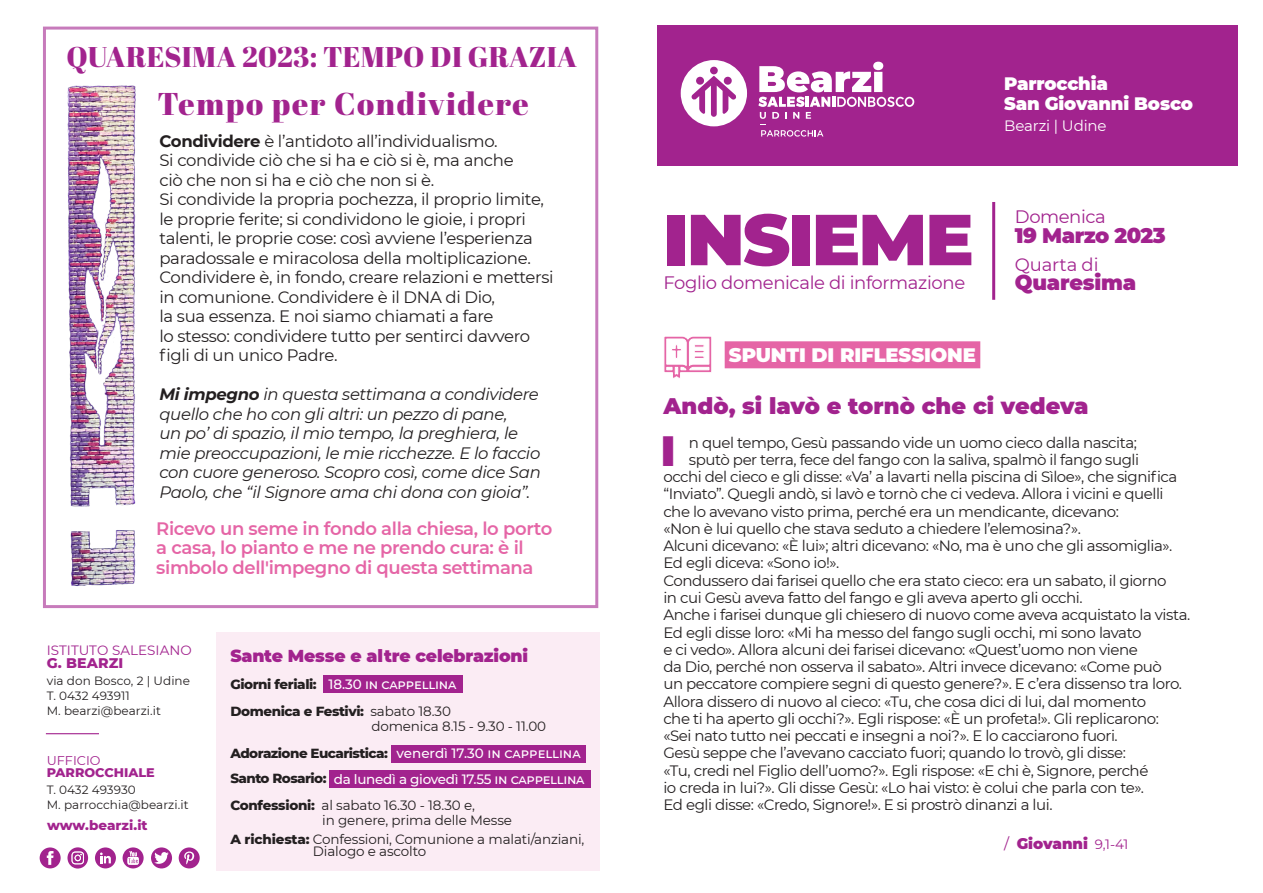
<style>
.page{position:relative;width:1263px;height:893px;background:#fff}
.page>*{position:absolute;margin:0;border:0;box-sizing:border-box;transform-origin:0 0}
.t1{font:900 72px "Montserrat";letter-spacing:-.025em;color:#a2238e}
.t2{font:900 42.3px "Montserrat";color:#a2238e}
.t3{font:31.5px "Abril Fatface";letter-spacing:.05em;color:#a2238e}
.t4{font:28.5px "Abril Fatface";letter-spacing:.01em;color:#a2238e}
.t5{font:900 22.5px "Montserrat";color:#a2238e}
.t6{font:900 21px "Montserrat";letter-spacing:-.02em;color:#a2238e}
.t7{font:900 19.5px "Montserrat";letter-spacing:-.005em;color:#fff}
.t8{font:600 18px/19.5px "Montserrat";letter-spacing:-.02em;color:#e565a6}
.t9{font:18px "Montserrat";letter-spacing:-.02em;color:#a2238e}
.t10{font:900 18px "Montserrat";letter-spacing:-.01em;color:#fff}
.t11{font:900 17.25px "Montserrat";letter-spacing:-.01em;color:#a2238e}
.t12{font:16.5px/19.5px "Montserrat";letter-spacing:-.02em;color:#231f20}
.t13{font:italic 16.5px/19.5px "Montserrat";letter-spacing:-.02em;color:#231f20}
.t14{font:15px "Montserrat";letter-spacing:-.03em;color:#231f20}
.t15{font:900 15px "Montserrat";color:#a2238e}
.t16{font:15px "Montserrat";letter-spacing:-.01em;color:#fff}
.t17{font:800 14.25px "Montserrat";letter-spacing:.005em;color:#a2238e}
.t18{font:13.5px/15px "Montserrat";letter-spacing:-.01em;color:#231f20}
.t19{font:500 13.5px "Montserrat";letter-spacing:-.015em;color:#fff}
.t20{font:800 13.5px "Montserrat";letter-spacing:-.04em;color:#231f20}
.t21{font:13.5px "Montserrat";letter-spacing:.005em;color:#a2238e}
.t22{font:800 13.5px "Montserrat";letter-spacing:.005em;color:#a2238e}
.t23{font:800 12.75px "Montserrat";color:#a2238e}
.t24{font:12.75px "Montserrat";color:#a2238e}
.t25{font:12px "Montserrat";letter-spacing:.005em;color:#231f20}
.s1{font-weight:700}
.s2{font-weight:800}
.s3{font-weight:400}
.s4{font-weight:400;font-size:13.5px}
</style>
<div class="page">
<div style="left:657px;top:26px;width:580px;height:140px;background:#a2238e"></div>
<div style="left:681px;top:60px;width:66px;height:66px;background:#fff;border-radius:50%"></div>
<svg style="left:691px;top:67px;width:45px;height:50px"></svg>
<svg style="left:758px;top:62px;width:156px;height:75px"></svg>
<div style="left:725px;top:341px;width:255px;height:27px;background:#e565a6"></div>
<svg style="left:664px;top:336px;width:48px;height:42px"></svg>
<hr style="left:992px;top:202px;width:3px;height:98px;background:#a2238e">
<div style="left:216px;top:632px;width:384px;height:239px;background:#fbecf4"></div>
<hr style="left:46px;top:733px;width:53px;height:1px;background:#a2238e">
<svg style="left:122px;top:847px;width:22px;height:22px"></svg>
<svg style="left:123px;top:847px;width:21px;height:21px"></svg>
<svg style="left:150px;top:847px;width:23px;height:22px"></svg>
<div style="left:151px;top:847px;width:21px;height:21px;background:#a2238e;border-radius:50%"></div>
<svg style="left:154px;top:852px;width:15px;height:12px"></svg>
<div style="left:40px;top:847px;width:21px;height:21px;background:#a2238e;border-radius:50%"></div>
<svg style="left:47px;top:851px;width:7px;height:14px"></svg>
<svg style="left:67px;top:847px;width:21px;height:22px"></svg>
<div style="left:95px;top:847px;width:21px;height:21px;background:#a2238e;border-radius:50%"></div>
<svg style="left:100px;top:852px;width:11px;height:11px"></svg>
<div style="left:179px;top:847px;width:21px;height:21px;background:#a2238e;border-radius:50%"></div>
<svg style="left:184px;top:851px;width:10px;height:13px"></svg>
<div style="left:330px;top:770px;width:261px;height:18px;background:#a2238e"></div>
<div style="left:391px;top:745px;width:195px;height:17px;background:#a2238e"></div>
<div style="left:323px;top:675px;width:139px;height:18px;background:#a2238e"></div>
<img style="left:67px;top:85px;width:69px;height:501px">
<p class="t4" style="left:66px;top:37px;width:512px">QUARESIMA 2023: TEMPO DI GRAZIA</p>
<p class="t3" style="left:157px;top:81px;width:373px">Tempo per Condividere</p>
<p class="t12" style="left:159px;top:130px;width:396px"><span class="s1">Condividere</span> è l’antidoto all’individualismo.<br>Si condivide ciò che si ha e ciò si è, ma anche<br>ciò che non si ha e ciò che non si è.<br>Si condivide la propria pochezza, il proprio limite, le proprie ferite; si condividono le gioie, i propri talenti, le proprie cose: così avviene l’esperienza paradossale e miracolosa della moltiplicazione.<br>Condividere è, in fondo, creare relazioni e mettersi in comunione. Condividere è il DNA di Dio,<br>la sua essenza. E noi siamo chiamati a fare<br>lo stesso: condividere tutto per sentirci davvero figli di un unico Padre.</p>
<p class="t13" style="left:159px;top:384px;width:383px"><span class="s1">Mi impegno</span> in questa settimana a condividere quello che ho con gli altri: un pezzo di pane,<br>un po’ di spazio, il mio tempo, la preghiera, le mie preoccupazioni, le mie ricchezze. E lo faccio con cuore generoso. Scopro così, come dice San Paolo, che “il Signore ama chi dona con gioia”.</p>
<p class="t8" style="left:156px;top:518px;width:398px">Ricevo un seme in fondo alla chiesa, lo porto a casa, lo pianto e me ne prendo cura: è il simbolo dell'impegno di questa settimana</p>
<p class="t21" style="left:47px;top:641px;width:147px">ISTITUTO SALESIANO</p>
<p class="t17" style="left:47px;top:653px;width:78px">G. BEARZI</p>
<p class="t25" style="left:47px;top:672px;width:145px">via don Bosco, 2 | Udine</p>
<p class="t25" style="left:47px;top:687px;width:85px">T. 0432 493911</p>
<p class="t25" style="left:47px;top:702px;width:116px">M. bearzi@bearzi.it</p>
<p class="t24" style="left:47px;top:752px;width:55px">UFFICIO</p>
<p class="t23" style="left:47px;top:763px;width:110px">PARROCCHIALE</p>
<p class="t25" style="left:47px;top:781px;width:91px">T. 0432 493930</p>
<p class="t25" style="left:47px;top:796px;width:143px">M. parrocchia@bearzi.it</p>
<p class="t22" style="left:47px;top:815px;width:102px">www.bearzi.it</p>
<p class="t11" style="left:230px;top:642px;width:299px">Sante Messe e altre celebrazioni</p>
<p class="t20" style="left:230px;top:674px;width:88px">Giorni feriali:</p>
<p class="t18" style="left:371px;top:703px;width:176px;text-indent:-141px"><span class="s2">Domenica e Festivi:</span> sabato 18.30<br>domenica 8.15 - 9.30 - 11.00</p>
<p class="t20" style="left:230px;top:743px;width:159px">Adorazione Eucaristica:</p>
<p class="t20" style="left:230px;top:768px;width:98px">Santo Rosario:</p>
<p class="t18" style="left:230px;top:797px;width:246px"><span class="s2">Confessioni:</span> al sabato 16.30 - 18.30 e,</p>
<p class="t18" style="left:322px;top:812px;width:191px">in genere, prima delle Messe</p>
<p class="t18" style="left:313px;top:832px;width:273px;line-height:12px;text-indent:-82px"><span class="s2">A richiesta:</span> Confessioni, Comunione a malati/anziani,<br>Dialogo e ascolto</p>
<p class="t19" style="left:328px;top:675px;width:129px">18.30 in cappellina</p>
<p class="t19" style="left:396px;top:744px;width:186px">venerdì 17.30 in cappellina</p>
<p class="t19" style="left:334px;top:770px;width:252px">da lunedì a giovedì 17.55 in cappellina</p>
<p class="t10" style="left:1004px;top:70px;width:105px">Parrocchia</p>
<p class="t10" style="left:1004px;top:90px;width:190px">San Giovanni Bosco</p>
<p class="t16" style="left:1004px;top:115px;width:104px">Bearzi | Udine</p>
<p class="t1" style="left:663px;top:186px;width:312px">INSIEME</p>
<p class="t9" style="left:663px;top:270px;width:303px">Foglio domenicale di informazione</p>
<p class="t7" style="left:729px;top:340px;width:248px">SPUNTI DI RIFLESSIONE</p>
<p class="t9" style="left:1015px;top:205px;width:92px">Domenica</p>
<p class="t6" style="left:1015px;top:220px;width:152px">19 Marzo 2023</p>
<p class="t9" style="left:1015px;top:252px;width:85px">Quarta di</p>
<p class="t6" style="left:1015px;top:267px;width:123px">Quaresima</p>
<p class="t5" style="left:663px;top:389px;width:427px">Andò, si lavò e tornò che ci vedeva</p>
<p class="t2" style="left:661px;top:419px;width:16px">I</p>
<p class="t14" style="left:689px;top:432px;width:450px">n quel tempo, Gesù passando vide un uomo cieco dalla nascita;</p>
<p class="t14" style="left:689px;top:449px;width:452px">sputò per terra, fece del fango con la saliva, spalmò il fango sugli</p>
<p class="t14" style="left:663px;top:467px;width:515px">occhi del cieco e gli disse: «Va’ a lavarti nella piscina di Sìloe», che significa</p>
<p class="t14" style="left:663px;top:484px;width:502px">“Inviato”. Quegli andò, si lavò e tornò che ci vedeva. Allora i vicini e quelli</p>
<p class="t14" style="left:663px;top:501px;width:457px">che lo avevano visto prima, perché era un mendicante, dicevano:</p>
<p class="t14" style="left:663px;top:518px;width:419px">«Non è lui quello che stava seduto a chiedere l’elemosina?».</p>
<p class="t14" style="left:663px;top:536px;width:510px">Alcuni dicevano: «È lui»; altri dicevano: «No, ma è uno che gli assomiglia».</p>
<p class="t14" style="left:663px;top:553px;width:177px">Ed egli diceva: «Sono io!».</p>
<p class="t14" style="left:663px;top:570px;width:505px">Condussero dai farisei quello che era stato cieco: era un sabato, il giorno</p>
<p class="t14" style="left:663px;top:587px;width:421px">in cui Gesù aveva fatto del fango e gli aveva aperto gli occhi.</p>
<p class="t14" style="left:663px;top:605px;width:528px">Anche i farisei dunque gli chiesero di nuovo come aveva acquistato la vista.</p>
<p class="t14" style="left:663px;top:622px;width:480px">Ed egli disse loro: «Mi ha messo del fango sugli occhi, mi sono lavato</p>
<p class="t14" style="left:663px;top:639px;width:476px">e ci vedo». Allora alcuni dei farisei dicevano: «Quest’uomo non viene</p>
<p class="t14" style="left:663px;top:656px;width:500px">da Dio, perché non osserva il sabato». Altri invece dicevano: «Come può</p>
<p class="t14" style="left:663px;top:674px;width:520px">un peccatore compiere segni di questo genere?». E c’era dissenso tra loro.</p>
<p class="t14" style="left:663px;top:691px;width:484px">Allora dissero di nuovo al cieco: «Tu, che cosa dici di lui, dal momento</p>
<p class="t14" style="left:663px;top:708px;width:497px">che ti ha aperto gli occhi?». Egli rispose: «È un profeta!». Gli replicarono:</p>
<p class="t14" style="left:663px;top:725px;width:456px">«Sei nato tutto nei peccati e insegni a noi?». E lo cacciarono fuori.</p>
<p class="t14" style="left:663px;top:743px;width:464px">Gesù seppe che l’avevano cacciato fuori; quando lo trovò, gli disse:</p>
<p class="t14" style="left:663px;top:760px;width:486px">«Tu, credi nel Figlio dell’uomo?». Egli rispose: «E chi è, Signore, perché</p>
<p class="t14" style="left:663px;top:777px;width:482px">io creda in lui?». Gli disse Gesù: «Lo hai visto: è colui che parla con te».</p>
<p class="t14" style="left:663px;top:794px;width:391px">Ed egli disse: «Credo, Signore!». E si prostrò dinanzi a lui.</p>
<p class="t15" style="left:1004px;top:833px;width:126px"><span class="s3">/</span> Giovanni <span class="s4">9,1-41</span></p>
</div>
